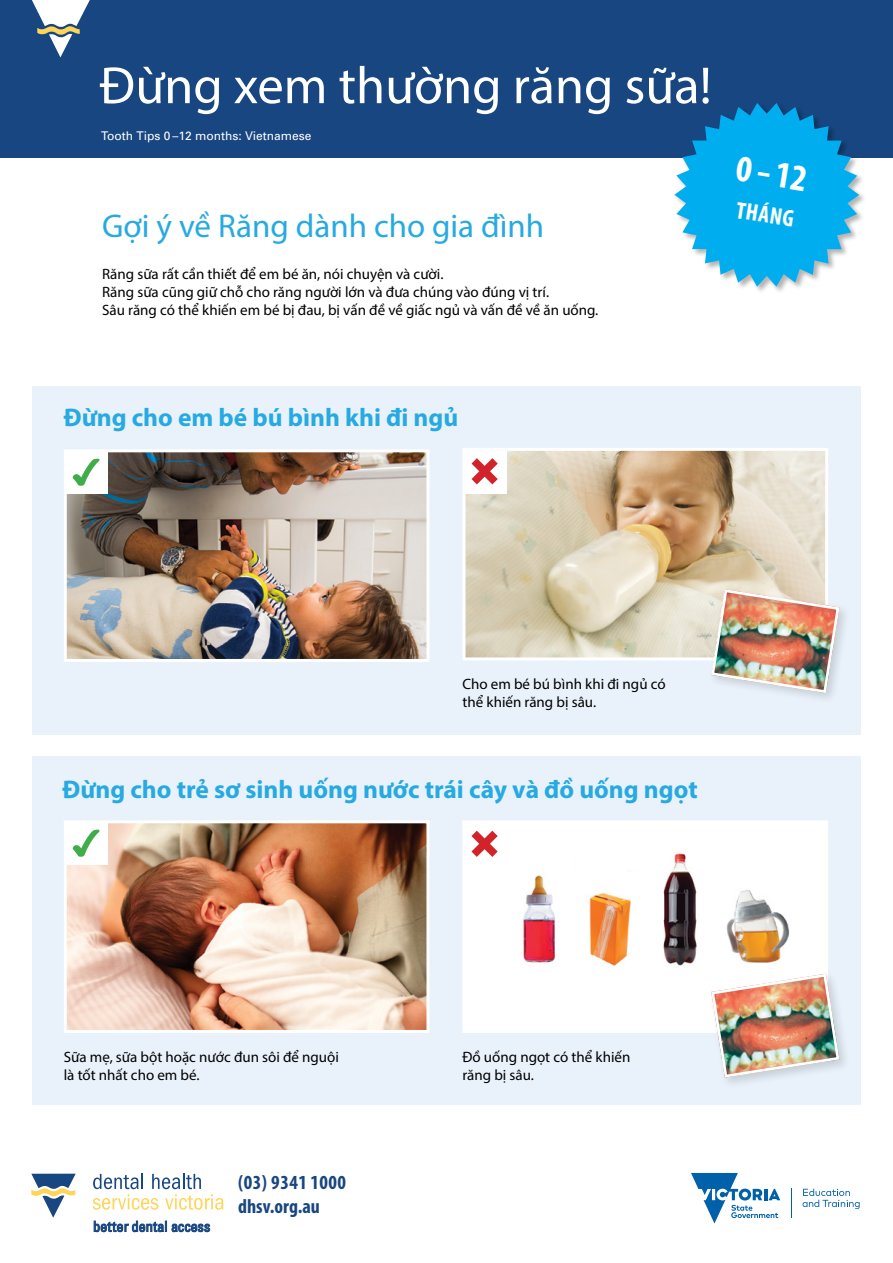
<style>
.page{position:relative;width:893px;height:1263px;background:#fff}
.page>*{position:absolute;margin:0;border:0;box-sizing:border-box;transform-origin:0 0}
.t1{font:52.5px "Myriad Pro";color:#fff}
.t2{font:700 condensed 37.5px "Myriad Pro";color:#fff}
.t3{font:33px "Myriad Pro";color:#27aae1}
.t4{font:700 25.5px "Myriad Pro";color:#27aae1}
.t5{font:700 condensed 24px "Myriad Pro";color:#fff}
.t6{font:700 condensed 20.1px/23.5px "Myriad Pro";letter-spacing:.025em;color:#184680}
.t7{font:15px/18px "Myriad Pro";color:#000}
.t8{font:condensed 14.55px "Univers";letter-spacing:-.01em;color:#184680}
.t9{font:12px "Univers";color:#fff}
</style>
<div class="page">
<div style="left:32px;top:756px;width:829px;height:349px;background:#e9f2fb"></div>
<div style="left:32px;top:386px;width:829px;height:349px;background:#e9f2fb"></div>
<div style="left:0;top:0;width:893px;height:157px;background:#184680"></div>
<div style="left:673px;top:102px;width:193px;height:192px;background:#000;opacity:.3"></div>
<svg style="left:674px;top:103px;width:185px;height:184px"></svg>
<img style="left:466px;top:452px;width:358px;height:204px">
<div style="left:462px;top:448px;width:366px;height:212px;border:3px solid #fff"></div>
<div style="left:464px;top:451px;width:42px;height:42px;background:#fff"></div>
<svg style="left:472px;top:458px;width:26px;height:26px"></svg>
<img style="left:68px;top:453px;width:357px;height:205px">
<div style="left:64px;top:449px;width:365px;height:213px;border:3px solid #fff"></div>
<div style="left:65px;top:451px;width:43px;height:42px;background:#fff"></div>
<svg style="left:73px;top:459px;width:26px;height:27px"></svg>
<div style="left:708px;top:586px;width:143px;height:119px;background:#000;opacity:.15"></div>
<img style="left:710px;top:588px;width:131px;height:107px">
<div style="left:462px;top:820px;width:366px;height:213px;background:#fff"></div>
<svg style="left:471px;top:831px;width:27px;height:26px"></svg>
<img style="left:68px;top:824px;width:357px;height:205px">
<div style="left:64px;top:820px;width:365px;height:213px;border:3px solid #fff"></div>
<div style="left:65px;top:822px;width:43px;height:42px;background:#fff"></div>
<svg style="left:73px;top:830px;width:26px;height:27px"></svg>
<img style="left:523px;top:875px;width:32px;height:88px">
<img style="left:589px;top:892px;width:42px;height:74px">
<img style="left:663px;top:853px;width:34px;height:113px">
<img style="left:726px;top:889px;width:64px;height:74px">
<div style="left:708px;top:970px;width:143px;height:120px;background:#000;opacity:.15"></div>
<img style="left:710px;top:972px;width:131px;height:107px">
<svg style="left:32px;top:0;width:58px;height:57px"></svg>
<svg style="left:31px;top:1174px;width:45px;height:44px"></svg>
<svg style="left:93px;top:1174px;width:130px;height:36px"></svg>
<svg style="left:94px;top:1220px;width:116px;height:12px"></svg>
<hr style="left:791px;top:1188px;width:1px;height:30px;background:#0061aa">
<svg style="left:691px;top:1173px;width:89px;height:50px"></svg>
<svg style="left:802px;top:1188px;width:58px;height:21px"></svg>
<h1 class="t1" style="left:100px;top:53px;width:613px">Đừng xem thường răng sữa!</h1>
<p class="t9" style="left:101px;top:129px;width:212px">Tooth Tips 0 –12 months: Vietnamese</p>
<h3 class="t3" style="left:102px;top:206px;width:444px">Gợi ý về Răng dành cho gia đình</h3>
<p class="t7" style="left:102px;top:264px;width:498px">Răng sữa rất cần thiết để em bé ăn, nói chuyện và cười.<br>Răng sữa cũng giữ chỗ cho răng người lớn và đưa chúng vào đúng vị trí.<br>Sâu răng có thể khiến em bé bị đau, bị vấn đề về giấc ngủ và vấn đề về ăn uống.</p>
<h2 class="t2" style="left:740px;top:144px;width:73px;rotate:9deg">0 – 12</h2>
<h3 class="t5" style="left:739px;top:195px;width:60px;rotate:9deg">THÁNG</h3>
<h3 class="t4" style="left:64px;top:401px;width:396px">Đừng cho em bé bú bình khi đi ngủ</h3>
<p class="t7" style="left:462px;top:674px;width:205px">Cho em bé bú bình khi đi ngủ có thể khiến răng bị sâu.</p>
<h3 class="t4" style="left:63px;top:773px;width:637px">Đừng cho trẻ sơ sinh uống nước trái cây và đồ uống ngọt</h3>
<p class="t7" style="left:64px;top:1047px;width:277px">Sữa mẹ, sữa bột hoặc nước đun sôi để nguội là tốt nhất cho em bé.</p>
<p class="t8" style="left:93px;top:1217px;width:119px">better dental access</p>
<h3 class="t6" style="left:238px;top:1170px;width:109px">(03) 9341 1000 dhsv.org.au</h3>
<p class="t7" style="left:462px;top:1047px;width:170px">Đồ uống ngọt có thể khiến răng bị sâu.</p>
</div>
